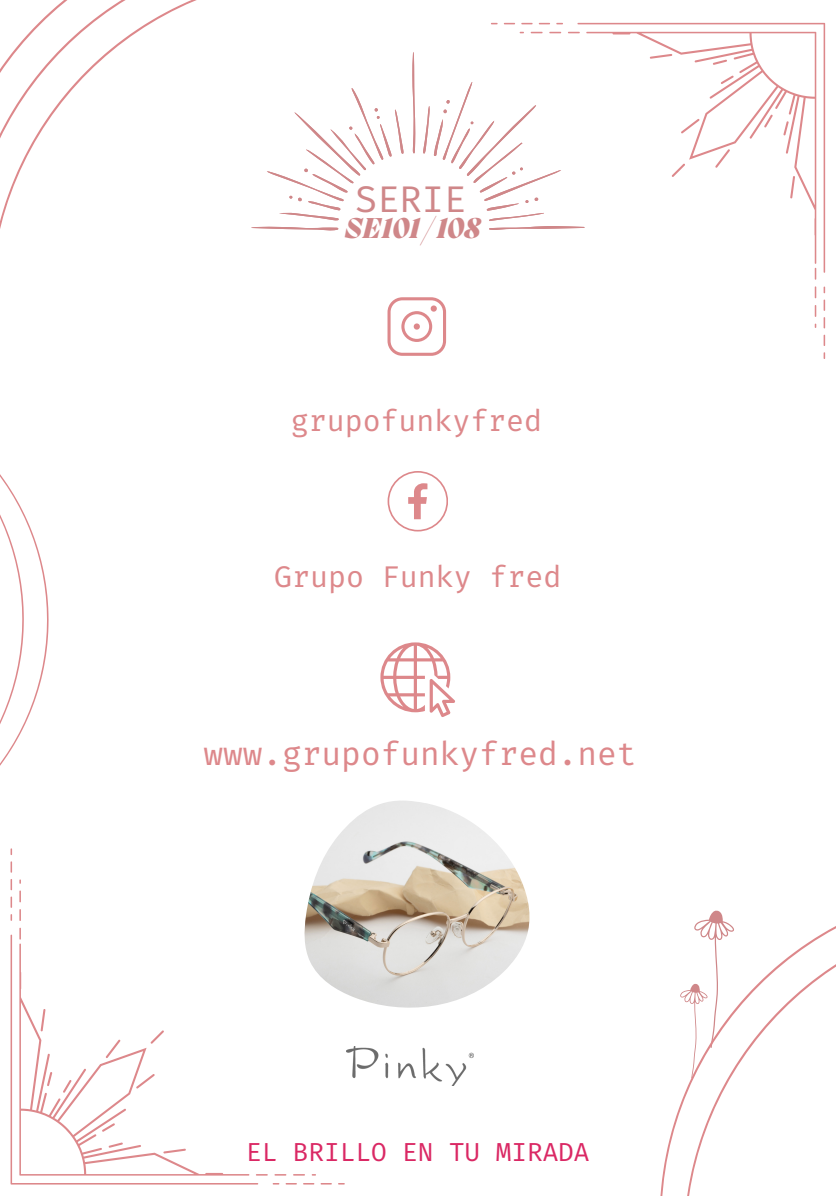
<style>
.page{position:relative;width:836px;height:1196px;background:#fff}
.page>*{position:absolute;margin:0;border:0;box-sizing:border-box;transform-origin:0 0}
.t1{font:37px "Fira Code";color:#cf8789}
.t2{font:32.8px "Fira Code";color:#dd888b}
.t3{font:29.8px "Fira Code";color:#dd888b}
.t4{font:italic 800 29.6px "Migra";color:#cf8789}
.t5{font:26px "Fira Code";color:#da2864}
</style>
<div class="page">
<img style="left:346px;top:1046px;width:127px;height:39px">
<svg style="left:323px;top:52px;width:168px;height:178px"></svg>
<svg style="left:387px;top:471px;width:60px;height:60px"></svg>
<svg style="left:387px;top:297px;width:59px;height:59px"></svg>
<svg style="left:380px;top:642px;width:75px;height:75px"></svg>
<svg style="left:0;top:0;width:323px;height:230px"></svg>
<svg style="left:491px;top:23px;width:334px;height:336px"></svg>
<svg style="left:11px;top:848px;width:334px;height:336px"></svg>
<svg style="left:660px;top:992px;width:23px;height:203px"></svg>
<svg style="left:683px;top:910px;width:153px;height:285px"></svg>
<img style="left:304px;top:800px;width:225px;height:207px">
<svg style="left:0;top:474px;width:49px;height:292px"></svg>
<p class="t1" style="left:355px;top:176px;width:113px">SERIE</p>
<h1 class="t4" style="left:345px;top:213px;width:137px">SE101/108</h1>
<p class="t3" style="left:291px;top:401px;width:253px">grupofunkyfred</p>
<p class="t3" style="left:274px;top:557px;width:288px">Grupo Funky fred</p>
<p class="t2" style="left:203px;top:732px;width:434px">www.grupofunkyfred.net</p>
<p class="t5" style="left:246px;top:1135px;width:345px">EL BRILLO EN TU MIRADA</p>
</div>
